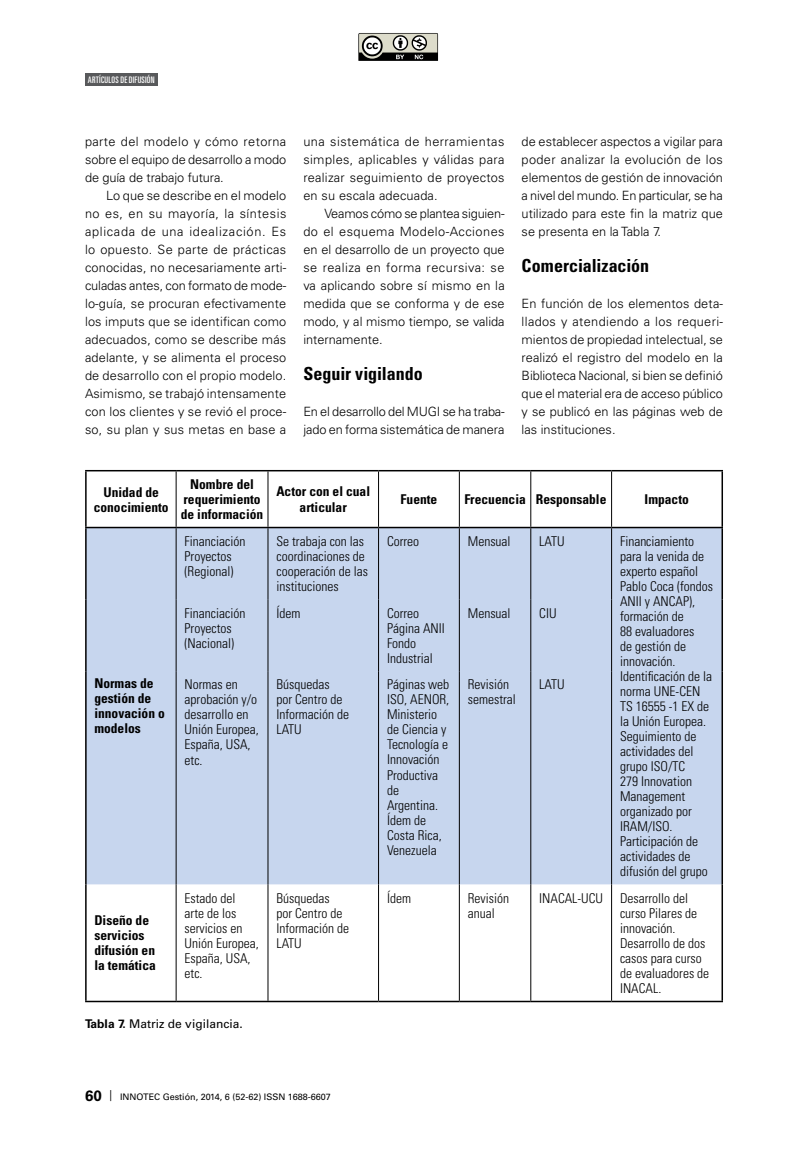
<style>
.page{position:relative;width:808px;height:1149px;background:#fff}
.page>*{position:absolute;margin:0;border:0;box-sizing:border-box;transform-origin:0 0}
.t1{font:700 condensed 18px "Univers LT Std";letter-spacing:-.005em;color:#000}
.t2{font:300 condensed 13.5px/15px "Univers LT Std";color:#000}
.t3{font:700 condensed 13.5px/15px "Univers LT Std";color:#000;text-align:center}
.t4{font:300 12.75px/18px "Univers LT Std";color:#000;text-align:justify}
.t5{font:12px "Univers LT Std";color:#000}
.t6{font:9px "Univers LT Std";color:#000}
.t7{font:ultra-condensed 9px "Univers LT Std";letter-spacing:.03em;color:#fff}
.s1{font-weight:700}
.s2{font-weight:700;font-size:15px}
.s3{font-weight:300;font-stretch:ultra-condensed;font-size:15px}
</style>
<div class="page">
<div style="left:85px;top:73px;width:72px;height:13px;background:#58595b"></div>
<svg style="left:358px;top:33px;width:80px;height:28px;background:#85857e"></svg>
<div style="left:87px;top:528px;width:634px;height:356px;background:#c7d6ee"></div>
<svg style="left:87px;top:884px;width:634px;height:116px"></svg>
<svg style="left:177px;top:884px;width:434px;height:116px"></svg>
<hr style="left:85px;top:470px;width:91px;height:1px;background:#000">
<hr style="left:85px;top:471px;width:2px;height:55px;background:#000">
<hr style="left:176px;top:470px;width:92px;height:1px;background:#000">
<hr style="left:268px;top:470px;width:110px;height:1px;background:#000">
<hr style="left:378px;top:470px;width:81px;height:1px;background:#000">
<hr style="left:459px;top:470px;width:72px;height:1px;background:#000">
<hr style="left:531px;top:470px;width:81px;height:1px;background:#000">
<hr style="left:612px;top:470px;width:111px;height:1px;background:#000">
<hr style="left:721px;top:471px;width:2px;height:55px;background:#000">
<hr style="left:85px;top:526px;width:91px;height:2px;background:#000">
<hr style="left:85px;top:528px;width:2px;height:71px;background:#000">
<hr style="left:176px;top:526px;width:92px;height:2px;background:#000">
<hr style="left:268px;top:526px;width:110px;height:2px;background:#000">
<hr style="left:378px;top:526px;width:81px;height:2px;background:#000">
<hr style="left:459px;top:526px;width:72px;height:2px;background:#000">
<hr style="left:531px;top:526px;width:81px;height:2px;background:#000">
<hr style="left:612px;top:526px;width:111px;height:2px;background:#000">
<hr style="left:721px;top:528px;width:2px;height:71px;background:#000">
<hr style="left:85px;top:599px;width:2px;height:72px;background:#000">
<hr style="left:721px;top:599px;width:2px;height:72px;background:#000">
<hr style="left:85px;top:671px;width:2px;height:213px;background:#000">
<hr style="left:721px;top:671px;width:2px;height:213px;background:#000">
<hr style="left:85px;top:884px;width:2px;height:116px;background:#000">
<hr style="left:721px;top:884px;width:2px;height:116px;background:#000">
<hr style="left:85px;top:1000px;width:91px;height:1px;background:#000">
<hr style="left:176px;top:1000px;width:92px;height:1px;background:#000">
<hr style="left:268px;top:1000px;width:110px;height:1px;background:#000">
<hr style="left:378px;top:1000px;width:81px;height:1px;background:#000">
<hr style="left:459px;top:1000px;width:72px;height:1px;background:#000">
<hr style="left:531px;top:1000px;width:81px;height:1px;background:#000">
<hr style="left:612px;top:1000px;width:111px;height:1px;background:#000">
<hr style="left:176px;top:471px;width:1px;height:55px;background:#000">
<hr style="left:268px;top:471px;width:1px;height:55px;background:#000">
<hr style="left:378px;top:471px;width:1px;height:55px;background:#000">
<hr style="left:459px;top:471px;width:1px;height:55px;background:#000">
<hr style="left:530px;top:471px;width:1px;height:55px;background:#000">
<hr style="left:611px;top:471px;width:1px;height:55px;background:#000">
<hr style="left:176px;top:528px;width:1px;height:71px;background:#000">
<hr style="left:268px;top:528px;width:1px;height:71px;background:#000">
<hr style="left:378px;top:528px;width:1px;height:71px;background:#000">
<hr style="left:459px;top:528px;width:1px;height:71px;background:#000">
<hr style="left:530px;top:528px;width:1px;height:71px;background:#000">
<hr style="left:611px;top:528px;width:1px;height:71px;background:#000">
<hr style="left:176px;top:599px;width:1px;height:72px;background:#000">
<hr style="left:268px;top:599px;width:1px;height:72px;background:#000">
<hr style="left:378px;top:599px;width:1px;height:72px;background:#000">
<hr style="left:459px;top:599px;width:1px;height:72px;background:#000">
<hr style="left:530px;top:599px;width:1px;height:72px;background:#000">
<hr style="left:611px;top:599px;width:1px;height:72px;background:#000">
<hr style="left:176px;top:671px;width:1px;height:213px;background:#000">
<hr style="left:268px;top:671px;width:1px;height:213px;background:#000">
<hr style="left:378px;top:671px;width:1px;height:213px;background:#000">
<hr style="left:459px;top:671px;width:1px;height:213px;background:#000">
<hr style="left:530px;top:671px;width:1px;height:213px;background:#000">
<hr style="left:611px;top:671px;width:1px;height:213px;background:#000">
<hr style="left:176px;top:884px;width:1px;height:116px;background:#000">
<hr style="left:268px;top:884px;width:1px;height:116px;background:#000">
<hr style="left:378px;top:884px;width:1px;height:116px;background:#000">
<hr style="left:459px;top:884px;width:1px;height:116px;background:#000">
<hr style="left:530px;top:884px;width:1px;height:116px;background:#000">
<hr style="left:611px;top:884px;width:1px;height:116px;background:#000">
<p class="t7" style="left:88px;top:75px;width:68px">ARTÍCULOS DE DIFUSIÓN</p>
<p class="t4" style="left:85px;top:132px;width:203px">parte del modelo y cómo retorna sobre el equipo de desarrollo a modo de guía de trabajo futura.</p>
<p class="t4" style="left:85px;top:186px;width:203px;text-indent:21px">Lo que se describe en el modelo no es, en su mayoría, la síntesis aplicada de una idealización. Es lo opuesto. Se parte de prácticas conocidas, no necesariamente arti&shy;culadas antes, con formato de mode&shy;lo-guía, se procuran efectivamente los imputs que se identifican como adecuados, como se describe más adelante, y se alimenta el proceso de desarrollo con el propio modelo.<br>Asimismo, se trabajó intensamente con los clientes y se revió el proce&shy;so, su plan y sus metas en base a</p>
<p class="t4" style="left:303px;top:132px;width:203px">una sistemática de herramientas simples, aplicables y válidas para realizar seguimiento de proyectos en su escala adecuada.</p>
<p class="t4" style="left:303px;top:204px;width:203px;text-indent:21px">Veamos cómo se plantea siguien&shy;do el esquema Modelo-Acciones en el desarrollo de un proyecto que se realiza en forma recursiva: se va aplicando sobre sí mismo en la medida que se conforma y de ese modo, y al mismo tiempo, se valida internamente.</p>
<h1 class="t1" style="left:303px;top:362px;width:121px">Seguir vigilando</h1>
<p class="t4" style="left:303px;top:402px;width:203px">En el desarrollo del MUGI se ha traba&shy;jado en forma sistemática de manera</p>
<p class="t4" style="left:522px;top:132px;width:203px">de establecer aspectos a vigilar para poder analizar la evolución de los elementos de gestión de innovación a nivel del mundo. En particular, se ha utilizado para este fin la matriz que se presenta en la Tabla 7.</p>
<h1 class="t1" style="left:522px;top:254px;width:129px">Comercialización</h1>
<p class="t4" style="left:522px;top:294px;width:203px">En función de los elementos deta&shy;llados y atendiendo a los requeri&shy;mientos de propiedad intelectual, se realizó el registro del modelo en la Biblioteca Nacional, si bien se definió que el material era de acceso público y se publicó en las páginas web de las instituciones.</p>
<p class="t3" style="left:94px;top:484px;width:77px">Unidad de conocimiento</p>
<p class="t3" style="left:181px;top:476px;width:84px">Nombre del requerimiento de información</p>
<p class="t3" style="left:276px;top:484px;width:95px">Actor con el cual articular</p>
<p class="t3" style="left:401px;top:491px;width:38px">Fuente</p>
<p class="t3" style="left:464px;top:491px;width:144px">Frecuencia Responsable</p>
<p class="t3" style="left:645px;top:491px;width:46px">Impacto</p>
<p class="t3" style="left:94px;top:675px;width:72px;text-align:left">Normas de gestión de innovación o modelos</p>
<p class="t2" style="left:185px;top:533px;width:62px">Financiación<br>Proyectos (Regional)</p>
<p class="t2" style="left:276px;top:533px;width:93px">Se trabaja con las coordinaciones de cooperación de las instituciones</p>
<p class="t2" style="left:387px;top:533px;width:34px">Correo</p>
<p class="t2" style="left:468px;top:533px;width:44px">Mensual</p>
<p class="t2" style="left:539px;top:533px;width:7px">LATU</p>
<p class="t2" style="left:620px;top:533px;width:94px">Financiamiento para la venida de experto español<br>Pablo Coca (fondos<br>ANII</p>
<p class="t2" style="left:620px;top:593px;width:94px;text-indent:25px">y AN CAP), formación de<br>88 evaluadores<br>de gestión de innovación.<br>Identificación de la norma UNE-CEN<br>TS 16555 -1 EX de la Unión Europea.<br>Seguimiento de actividades del grupo ISO/TC<br>279 I nnovation<br>Management organizado por<br>IRAM/ISO .<br>Participación de actividades de difusión del grupo</p>
<p class="t2" style="left:185px;top:605px;width:62px">Financiación<br>Proyectos (Nacional)</p>
<p class="t2" style="left:276px;top:605px;width:25px">Ídem</p>
<p class="t2" style="left:387px;top:605px;width:47px">Correo<br>Página ANII<br>Fondo<br>I ndustrial</p>
<p class="t2" style="left:468px;top:605px;width:44px">Mensual</p>
<p class="t2" style="left:539px;top:605px;width:13px">CIU</p>
<p class="t2" style="left:185px;top:677px;width:76px">Normas en aprobación y/o desarrollo en<br>Unión Europea,<br>España, USA, etc.</p>
<p class="t2" style="left:276px;top:677px;width:74px">Búsquedas<br>por Centro de<br>I nformación de<br>LATU</p>
<p class="t2" style="left:387px;top:677px;width:64px">Páginas web<br>ISO , AENOR</p>
<p class="t2" style="left:468px;top:677px;width:49px">Revisión semestral</p>
<p class="t2" style="left:539px;top:677px;width:7px">LATU</p>
<p class="t2" style="left:446px;top:692px;width:4px">,</p>
<p class="t2" style="left:387px;top:707px;width:63px">Ministerio de Ciencia y<br>Tecnología e<br>I nnovación<br>Productiva de<br>Argentina.<br>Ídem de<br>Costa Rica,<br>Venezuela</p>
<p class="t2" style="left:185px;top:890px;width:76px">Estado del<br>arte de los servicios en<br>Unión Europea,<br>España, USA, etc.</p>
<p class="t2" style="left:276px;top:890px;width:74px">Búsquedas<br>por Centro de<br>I nformación de<br>LATU</p>
<p class="t2" style="left:387px;top:890px;width:25px">Ídem</p>
<p class="t2" style="left:468px;top:890px;width:43px">Revisión anual</p>
<p class="t2" style="left:539px;top:890px;width:63px">INACAL-UCU</p>
<p class="t2" style="left:620px;top:890px;width:91px">Desarrollo del curso Pilares de innovación.<br>Desarrollo de dos casos para curso de evaluadores de<br>INACAL.</p>
<p class="t5" style="left:85px;top:1016px;width:159px"><span class="s1">Tabla 7.</span> Matriz de vigilancia.</p>
<p class="t3" style="left:94px;top:912px;width:63px;text-align:left">Diseño de servicios difusión en la temática</p>
<p class="t6" style="left:85px;top:1090px;width:247px"><span class="s2">60</span> <span class="s3">|</span> INNOTEC Gestión, 2014, 6 (52-62) ISSN 1688-6607</p>
</div>
